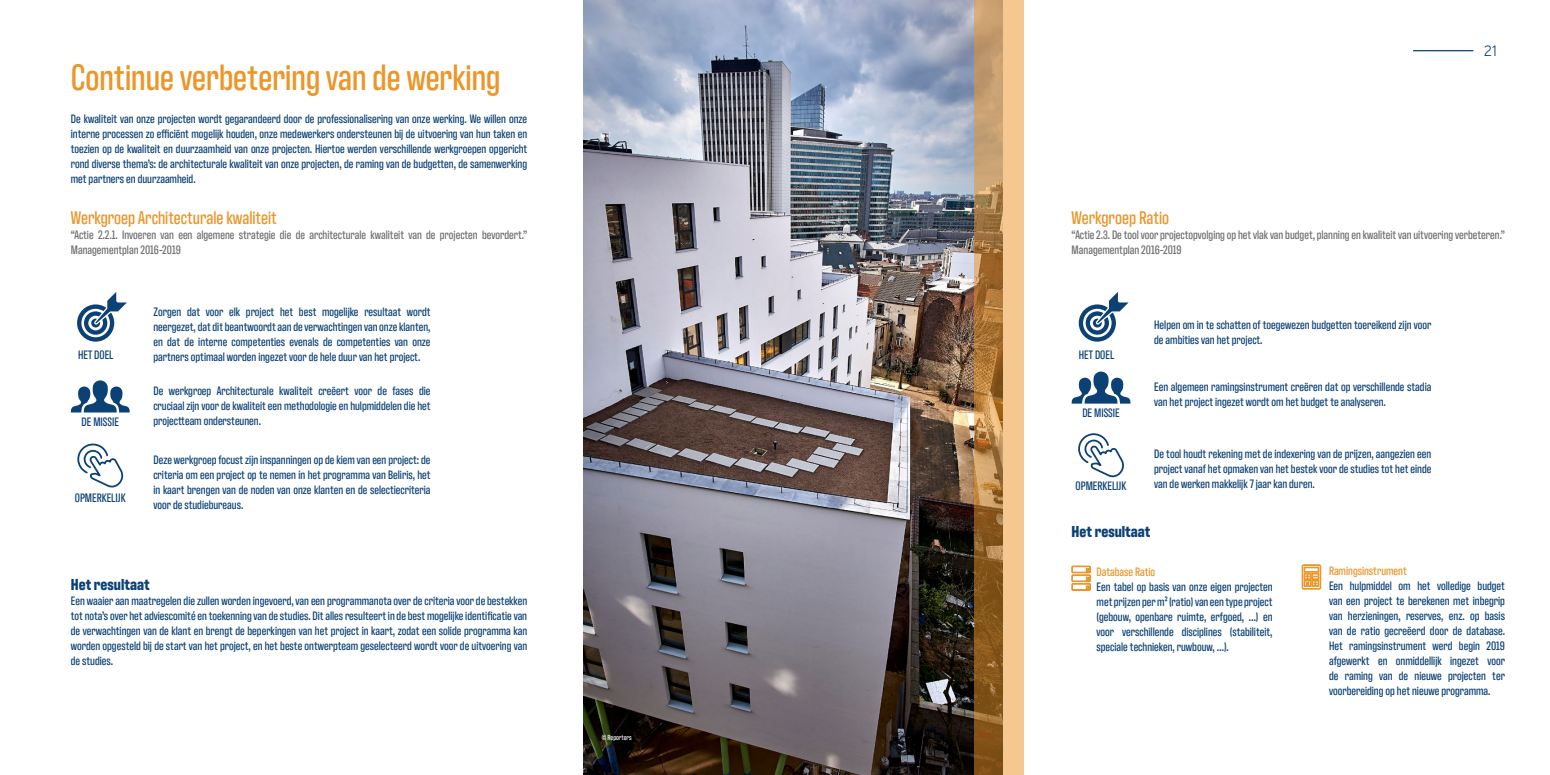
<style>
.page{position:relative;width:1550px;height:775px;background:#fff}
.page>*{position:absolute;margin:0;border:0;box-sizing:border-box;transform-origin:0 0}
.t1{font:500 37.5px "Antarctican Headline";color:#ec9528}
.t2{font:500 18.75px "Antarctican Headline";color:#ec9528}
.t3{font:700 16.25px "Antarctican Headline";color:#0c4175}
.t4{font:15px "Aaux Next";color:#0c4175}
.t5{font:500 12.5px/15px "Antarctican Headline";color:#0c4175;text-align:justify}
.t6{font:500 12.5px/15px "Antarctican Headline";color:#706f6f}
.t7{font:500 12.5px "Antarctican Headline";color:#ec9528}
.t8{font:500 7.5px "Antarctican Headline";color:#fff}
</style>
<div class="page">
<hr style="left:1413px;top:50px;width:60px;height:1px;background:#0c4175">
<img style="left:583px;top:0;width:391px;height:775px">
<svg style="left:974px;top:0;width:50px;height:775px;background:#c89a63"></svg>
<svg style="left:77px;top:292px;width:50px;height:50px"></svg>
<svg style="left:70px;top:380px;width:60px;height:32px"></svg>
<svg style="left:77px;top:443px;width:47px;height:45px"></svg>
<svg style="left:1079px;top:292px;width:50px;height:50px"></svg>
<svg style="left:1071px;top:372px;width:60px;height:32px"></svg>
<svg style="left:1078px;top:433px;width:46px;height:45px"></svg>
<svg style="left:1302px;top:565px;width:19px;height:24px"></svg>
<svg style="left:1071px;top:566px;width:20px;height:25px"></svg>
<h1 class="t1" style="left:71px;top:52px;width:431px">Continue verbetering van de werking</h1>
<p class="t5" style="left:71px;top:111px;width:458px">De kwaliteit van onze projecten wordt gegarandeerd door de professionalisering van onze werking. We willen onze interne processen zo efficiënt mogelijk houden, onze medewerkers ondersteunen bij de uitvoering van hun taken en toezien op de kwaliteit en duurzaamheid van onze projecten. Hiertoe werden verschillende werkgroepen opgericht rond diverse thema’s: de architecturale kwaliteit van onze projecten, de raming van de budgetten, de samenwerking met partners en duurzaamheid.</p>
<h2 class="t2" style="left:71px;top:205px;width:207px">Werkgroep Architecturale kwaliteit</h2>
<p class="t6" style="left:71px;top:227px;width:458px">“Actie 2.2.1. Invoeren van een algemene strategie die de architecturale kwaliteit van de projecten bevordert.”<br>Managementplan 2016-2019</p>
<p class="t5" style="left:78px;top:346px;width:37px">HET DOEL</p>
<p class="t5" style="left:82px;top:413px;width:39px">DE MISSIE</p>
<p class="t5" style="left:75px;top:490px;width:52px">OPMERKELIJK</p>
<p class="t5" style="left:153px;top:303px;width:279px">Zorgen dat voor elk project het best mogelijke resultaat wordt neergezet, dat dit beantwoordt aan de verwachtingen van onze klanten, en dat de interne competenties evenals de competenties van onze partners optimaal worden ingezet voor de hele duur van het project.</p>
<p class="t5" style="left:153px;top:382px;width:279px">De werkgroep Architecturale kwaliteit creëert voor de fases die cruciaal zijn voor de kwaliteit een methodologie en hulpmiddelen die het projectteam ondersteunen.</p>
<p class="t5" style="left:153px;top:451px;width:279px">Deze werkgroep focust zijn inspanningen op de kiem van een project: de criteria om een project op te nemen in het programma van Beliris, het in kaart brengen van de noden van onze klanten en de selectiecriteria voor de studiebureaus.</p>
<h3 class="t3" style="left:71px;top:573px;width:80px">Het resultaat</h3>
<p class="t5" style="left:71px;top:592px;width:458px">Een waaier aan maatregelen die zullen worden ingevoerd, van een programmanota over de criteria voor de bestekken tot nota’s over het adviescomité en toekenning van de studies. Dit alles resulteert in de best mogelijke identificatie van de verwachtingen van de klant en brengt de beperkingen van het project in kaart, zodat een solide programma kan worden opgesteld bij de start van het project, en het beste ontwerpteam geselecteerd wordt voor de uitvoering van de studies.</p>
<p class="t8" style="left:602px;top:732px;width:31px">© Reporters</p>
<p class="t4" style="left:1484px;top:41px;width:15px">21</p>
<h2 class="t2" style="left:1072px;top:205px;width:99px">Werkgroep Ratio</h2>
<p class="t6" style="left:1072px;top:227px;width:435px">“Actie 2.3. De tool voor projectopvolging op het vlak van budget, planning en kwaliteit van uitvoering verbeteren.”<br>Managementplan 2016-2019</p>
<p class="t5" style="left:1079px;top:346px;width:37px">HET DOEL</p>
<p class="t5" style="left:1082px;top:404px;width:39px">DE MISSIE</p>
<p class="t5" style="left:1154px;top:316px;width:279px">Helpen om in te schatten of toegewezen budgetten toereikend zijn voor de ambities van het project.</p>
<p class="t5" style="left:1154px;top:379px;width:279px">Een algemeen ramingsinstrument creëren dat op verschillende stadia van het project ingezet wordt om het budget te analyseren.</p>
<p class="t5" style="left:1154px;top:445px;width:279px">De tool houdt rekening met de indexering van de prijzen, aangezien een project vanaf het opmaken van het bestek voor de studies tot het einde van de werken makkelijk 7 jaar kan duren.</p>
<p class="t5" style="left:1076px;top:477px;width:52px">OPMERKELIJK</p>
<h3 class="t3" style="left:1072px;top:520px;width:80px">Het resultaat</h3>
<p class="t7" style="left:1097px;top:563px;width:60px">Database Ratio</p>
<p class="t5" style="left:1097px;top:578px;width:177px">Een tabel op basis van onze eigen projecten met prijzen per m² (ratio) van een type project (gebouw, openbare ruimte, erfgoed, …) en voor verschillende disciplines (stabiliteit, speciale technieken, ruwbouw, …).</p>
<p class="t7" style="left:1329px;top:562px;width:79px">Ramingsinstrument</p>
<p class="t5" style="left:1329px;top:577px;width:177px">Een hulpmiddel om het volledige budget van een project te berekenen met inbegrip van herzieningen, reserves, enz. op basis van de ratio gecreëerd door de database.<br>Het ramingsinstrument werd begin 2019 afgewerkt en onmiddellijk ingezet voor de raming van de nieuwe projecten ter voorbereiding op het nieuwe programma.</p>
</div>
